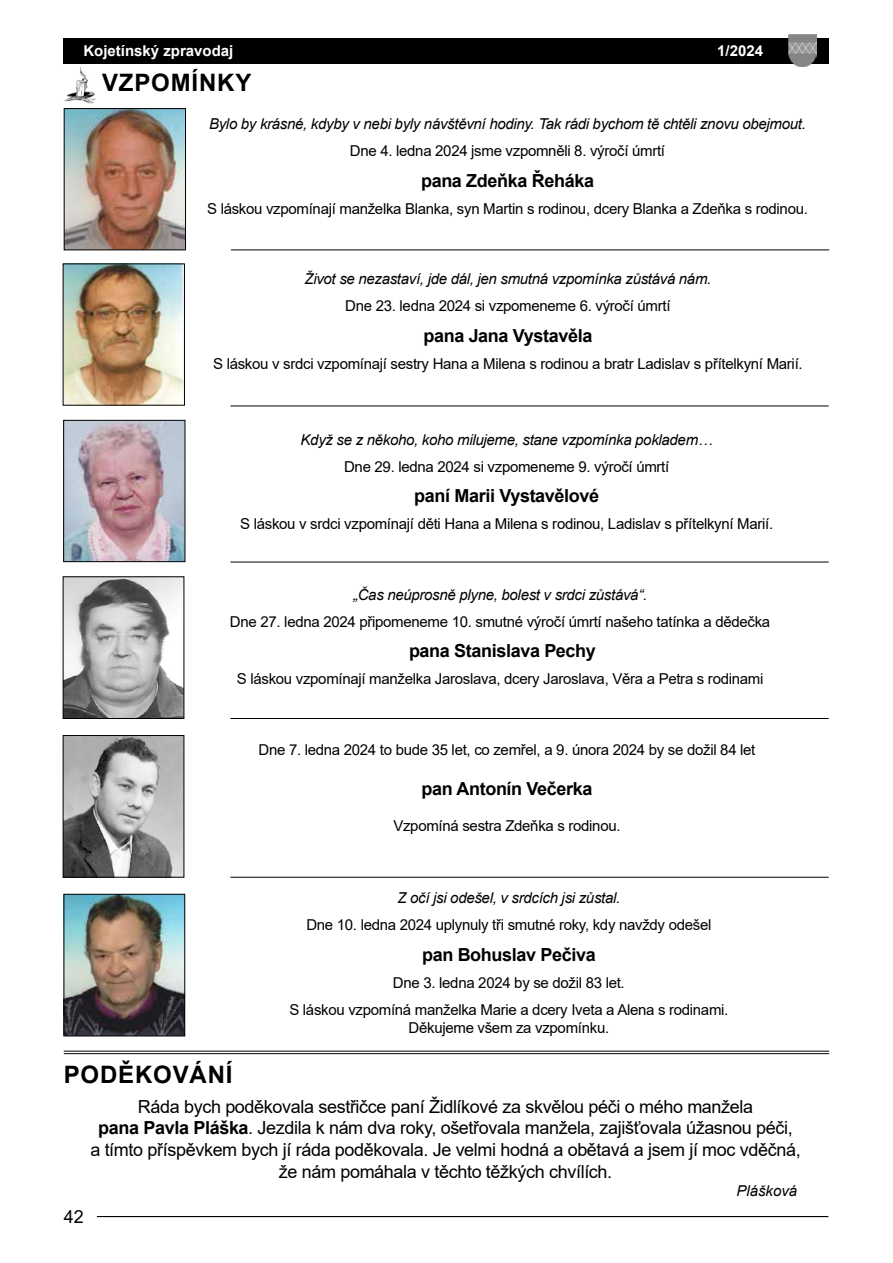
<style>
.page{position:relative;width:893px;height:1263px;background:#fff}
.page>*{position:absolute;margin:0;border:0;box-sizing:border-box;transform-origin:0 0}
.t1{font:700 24px "Arial";letter-spacing:.035em;color:#000}
.t2{font:18px/21.6px "Arial";letter-spacing:-.02em;color:#000;text-align:center}
.t3{font:700 18px "Arial";letter-spacing:-.02em;color:#000}
.t4{font:15px/27px "Arial";letter-spacing:-.02em;color:#000;text-align:center}
.t5{font:italic 15px "Arial";letter-spacing:-.02em;color:#000}
.t6{font:700 15px "Arial";color:#fff}
.t7{font:italic 15px "Arial";color:#000}
.s1{font-weight:700}
</style>
<div class="page">
<hr style="left:97px;top:1216px;width:731px;height:1px;background:#000">
<div style="left:64px;top:38px;width:765px;height:26px;background:#000"></div>
<img style="left:789px;top:34px;width:28px;height:33px">
<img style="left:64px;top:67px;width:31px;height:37px">
<img style="left:66px;top:110px;width:118px;height:138px">
<div style="left:64px;top:108px;width:122px;height:142px;border:1px solid #000"></div>
<hr style="left:231px;top:249px;width:598px;height:1px;background:#000">
<img style="left:65px;top:265px;width:118px;height:139px">
<hr style="left:230px;top:406px;width:599px;height:1px;background:#000">
<img style="left:65px;top:422px;width:118px;height:138px">
<div style="left:63px;top:420px;width:122px;height:142px;border:1px solid #000"></div>
<img style="left:65px;top:578px;width:117px;height:139px">
<div style="left:63px;top:576px;width:121px;height:143px;border:1px solid #000"></div>
<hr style="left:230px;top:562px;width:599px;height:1px;background:#000">
<hr style="left:230px;top:718px;width:599px;height:1px;background:#000">
<img style="left:65px;top:737px;width:117px;height:139px">
<div style="left:63px;top:735px;width:121px;height:143px;border:1px solid #000"></div>
<hr style="left:230px;top:877px;width:599px;height:1px;background:#000">
<img style="left:66px;top:896px;width:117px;height:138px">
<div style="left:64px;top:894px;width:121px;height:142px;border:1px solid #000"></div>
<hr style="left:64px;top:1051px;width:765px;height:1px;background:#000">
<hr style="left:64px;top:1053px;width:765px;height:1px;background:#000">
<p class="t6" style="left:83px;top:40px;width:152px">Kojetínský zpravodaj</p>
<p class="t6" style="left:717px;top:40px;width:47px">1/2024</p>
<h1 class="t1" style="left:102px;top:66px;width:151px">VZPOMÍNKY</h1>
<p class="t5" style="left:209px;top:114px;width:598px">Bylo by krásné, kdyby v nebi byly návštěvní hodiny. Tak rádi bychom tě chtěli znovu obejmout.</p>
<p class="t4" style="left:350px;top:137px;width:317px">Dne 4. ledna 2024 jsme vzpomněli 8. výročí úmrtí</p>
<p class="t3" style="left:421px;top:168px;width:174px">pana Zdeňka Řeháka</p>
<p class="t4" style="left:207px;top:195px;width:602px">S láskou vzpomínají manželka Blanka, syn Martin s rodinou, dcery Blanka a Zdeňka s rodinou.</p>
<p class="t5" style="left:304px;top:269px;width:408px">Život se nezastaví, jde dál, jen smutná vzpomínka zůstává nám.</p>
<p class="t4" style="left:345px;top:292px;width:327px">Dne 23. ledna 2024 si vzpomeneme 6. výročí úmrtí</p>
<p class="t3" style="left:423px;top:323px;width:170px">pana Jana Vystavěla</p>
<p class="t4" style="left:213px;top:350px;width:591px">S láskou v srdci vzpomínají sestry Hana a Milena s rodinou a bratr Ladislav s přítelkyní Marií.</p>
<p class="t5" style="left:301px;top:430px;width:414px">Když se z někoho, koho milujeme, stane vzpomínka pokladem…</p>
<p class="t4" style="left:344px;top:453px;width:327px">Dne 29. ledna 2024 si vzpomeneme 9. výročí úmrtí</p>
<p class="t3" style="left:414px;top:483px;width:186px">paní Marii Vystavělové</p>
<p class="t4" style="left:240px;top:510px;width:535px">S láskou v srdci vzpomínají děti Hana a Milena s rodinou, Ladislav s přítelkyní Marií.</p>
<p class="t5" style="left:353px;top:584px;width:296px">„Čas neúprosně plyne, bolest v srdci zůstává“.</p>
<p class="t4" style="left:230px;top:608px;width:542px">Dne 27. ledna 2024 připomeneme 10. smutné výročí úmrtí našeho tatínka a dědečka</p>
<p class="t3" style="left:409px;top:638px;width:188px">pana Stanislava Pechy</p>
<p class="t4" style="left:237px;top:665px;width:528px">S láskou vzpomínají manželka Jaroslava, dcery Jaroslava, Věra a Petra s rodinami</p>
<p class="t4" style="left:259px;top:736px;width:498px">Dne 7. ledna 2024 to bude 35 let, co zemřel, a 9. února 2024 by se dožil 84 let</p>
<p class="t3" style="left:422px;top:776px;width:172px">pan Antonín Večerka</p>
<p class="t4" style="left:393px;top:812px;width:229px">Vzpomíná sestra Zdeňka s rodinou.</p>
<p class="t5" style="left:397px;top:888px;width:224px">Z očí jsi odešel, v srdcích jsi zůstal.</p>
<p class="t4" style="left:306px;top:911px;width:406px">Dne 10. ledna 2024 uplynuly tři smutné roky, kdy navždy odešel</p>
<p class="t3" style="left:422px;top:942px;width:175px">pan Bohuslav Pečiva</p>
<p class="t4" style="left:289px;top:969px;width:441px">Dne 3. ledna 2024 by se dožil 83 let.<br>S láskou vzpomíná manželka Marie a dcery Iveta a Alena s rodinami.</p>
<p class="t4" style="left:409px;top:1014px;width:202px">Děkujeme všem za vzpomínku.</p>
<h1 class="t1" style="left:64px;top:1057px;width:170px">PODĚKOVÁNÍ</h1>
<p class="t2" style="left:90px;top:1095px;width:712px">Ráda bych poděkovala sestřičce paní Židlíkové za skvělou péči o mého manžela<br><span class="s1">pana Pavla Pláška</span>. Jezdila k nám dva roky, ošetřovala manžela, zajišťovala úžasnou péči,<br>a tímto příspěvkem bych jí ráda poděkovala. Je velmi hodná a obětavá a jsem jí moc vděčná, že nám pomáhala v těchto těžkých chvílích.</p>
<p class="t7" style="left:736px;top:1181px;width:62px">Plášková</p>
<p class="t2" style="left:64px;top:1205px;width:22px">42</p>
</div>
